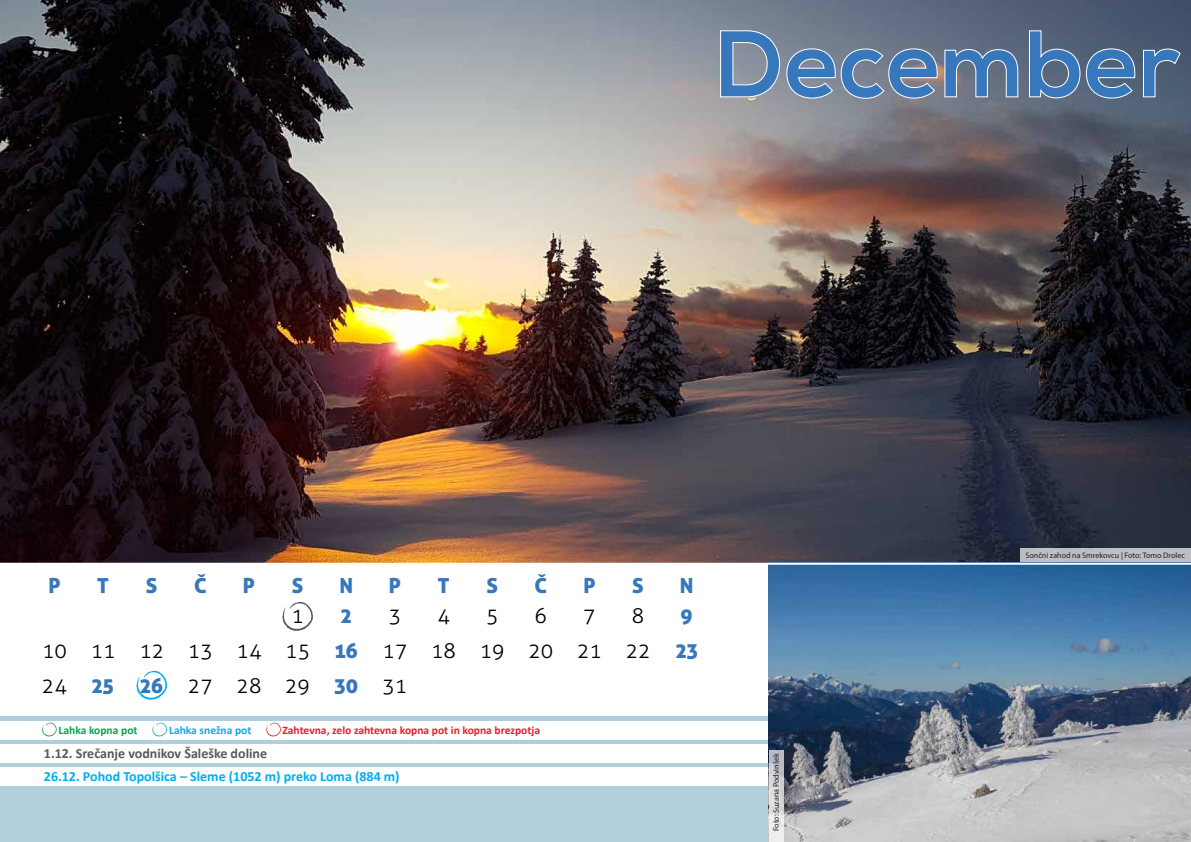
<style>
.page{position:relative;width:1191px;height:842px;background:#fff}
.page>*{position:absolute;margin:0;border:0;box-sizing:border-box;transform-origin:0 0}
.t1{font:700 94.3px "Nexa";color:#3777bc}
.t2{font:300 20.8px "Aller";color:#000}
.t3{font:20.8px "Aller Display";color:#3777bc}
.t4{font:700 14px "Calibri";color:#00aeef}
.t5{font:700 14px "Calibri";color:#58595b}
.t6{font:700 11.5px "Calibri";color:#ed1d24}
.t7{font:700 11.5px "Calibri";color:#00aeef}
.t8{font:700 11.5px "Calibri";color:#00a651}
.t9{font:8px "Myriad Pro";color:#231f20}
.s1{font-family:"Aller Display";font-weight:400;color:#3777bc}
</style>
<div class="page">
<div style="left:0;top:717px;width:1006px;height:125px;background:#b3cedc"></div>
<div style="left:0;top:721px;width:1011px;height:19px;background:#fff"></div>
<div style="left:0;top:744px;width:1011px;height:19px;background:#fff"></div>
<div style="left:0;top:767px;width:1011px;height:18px;background:#fff"></div>
<img style="left:0;top:0;width:1191px;height:563px">
<svg style="left:719px;top:30px;width:61px;height:68px;background:#959ba5"></svg>
<svg style="left:786px;top:48px;width:152px;height:51px;background:#8d909a"></svg>
<svg style="left:944px;top:48px;width:74px;height:50px;background:#787f8e"></svg>
<svg style="left:1028px;top:30px;width:108px;height:69px;background:#626f82"></svg>
<svg style="left:1142px;top:48px;width:39px;height:50px;background:#5b6a7d"></svg>
<svg style="left:152px;top:723px;width:15px;height:13px"></svg>
<svg style="left:42px;top:723px;width:15px;height:13px"></svg>
<svg style="left:266px;top:723px;width:15px;height:13px"></svg>
<svg style="left:282px;top:602px;width:31px;height:29px"></svg>
<svg style="left:136px;top:671px;width:32px;height:29px"></svg>
<div style="left:1020px;top:548px;width:171px;height:15px;background:#bdbfc5"></div>
<img style="left:768px;top:565px;width:423px;height:277px">
<svg style="left:768px;top:750px;width:15px;height:92px"></svg>
<h1 class="t1" style="left:717px;top:10px;width:465px">December</h1>
<h2 class="t3" style="left:48px;top:572px;width:14px">P</h2>
<h2 class="t3" style="left:97px;top:572px;width:13px">T</h2>
<h2 class="t3" style="left:146px;top:572px;width:13px">S</h2>
<h2 class="t3" style="left:194px;top:572px;width:14px">Č</h2>
<h2 class="t3" style="left:243px;top:572px;width:14px">P</h2>
<h2 class="t3" style="left:292px;top:572px;width:13px">S</h2>
<h2 class="t3" style="left:339px;top:572px;width:15px">N</h2>
<h2 class="t3" style="left:389px;top:572px;width:14px">P</h2>
<h2 class="t3" style="left:438px;top:572px;width:13px">T</h2>
<h2 class="t3" style="left:486px;top:572px;width:13px">S</h2>
<h2 class="t3" style="left:534px;top:572px;width:14px">Č</h2>
<h2 class="t3" style="left:583px;top:572px;width:14px">P</h2>
<h2 class="t3" style="left:632px;top:572px;width:13px">S</h2>
<h2 class="t3" style="left:680px;top:572px;width:15px">N</h2>
<h2 class="t2" style="left:291px;top:603px;width:14px">1</h2>
<h2 class="t3" style="left:341px;top:602px;width:12px">2</h2>
<h2 class="t2" style="left:389px;top:603px;width:14px">3</h2>
<h2 class="t2" style="left:437px;top:603px;width:14px">4</h2>
<h2 class="t2" style="left:486px;top:603px;width:14px">5</h2>
<h2 class="t2" style="left:534px;top:603px;width:14px">6</h2>
<h2 class="t2" style="left:583px;top:603px;width:14px">7</h2>
<h2 class="t2" style="left:632px;top:603px;width:14px">8</h2>
<h2 class="t3" style="left:680px;top:602px;width:14px">9</h2>
<h2 class="t2" style="left:42px;top:638px;width:657px">10 11 12 13 14 15 <span class="s1">16</span> 17 18 19 20 21 22 <span class="s1">23</span></h2>
<h2 class="t2" style="left:42px;top:673px;width:74px">24 <span class="s1">25</span></h2>
<h2 class="t2" style="left:140px;top:673px;width:269px"><span class="s1">26</span> 27 28 29 <span class="s1">30</span> 31</h2>
<h3 class="t8" style="left:59px;top:722px;width:80px">Lahka kopna pot</h3>
<h3 class="t7" style="left:169px;top:722px;width:84px">Lahka snežna pot</h3>
<h3 class="t6" style="left:282px;top:722px;width:259px">Zahtevna, zelo zahtevna kopna pot in kopna brezpotja</h3>
<h3 class="t5" style="left:44px;top:743px;width:225px">1.12. Srečanje vodnikov Šaleške doline</h3>
<h3 class="t4" style="left:44px;top:766px;width:357px">26.12. Pohod Topolšica – Sleme (1052 m) preko Loma (884 m)</h3>
<p class="t9" style="left:771px;top:831px;width:80px;rotate:-90deg">Foto: Suzana Podvinšek</p>
<p class="t9" style="left:1025px;top:550px;width:161px">Sončni zahod na Smrekovcu | Foto: Tomo Drolec</p>
</div>
